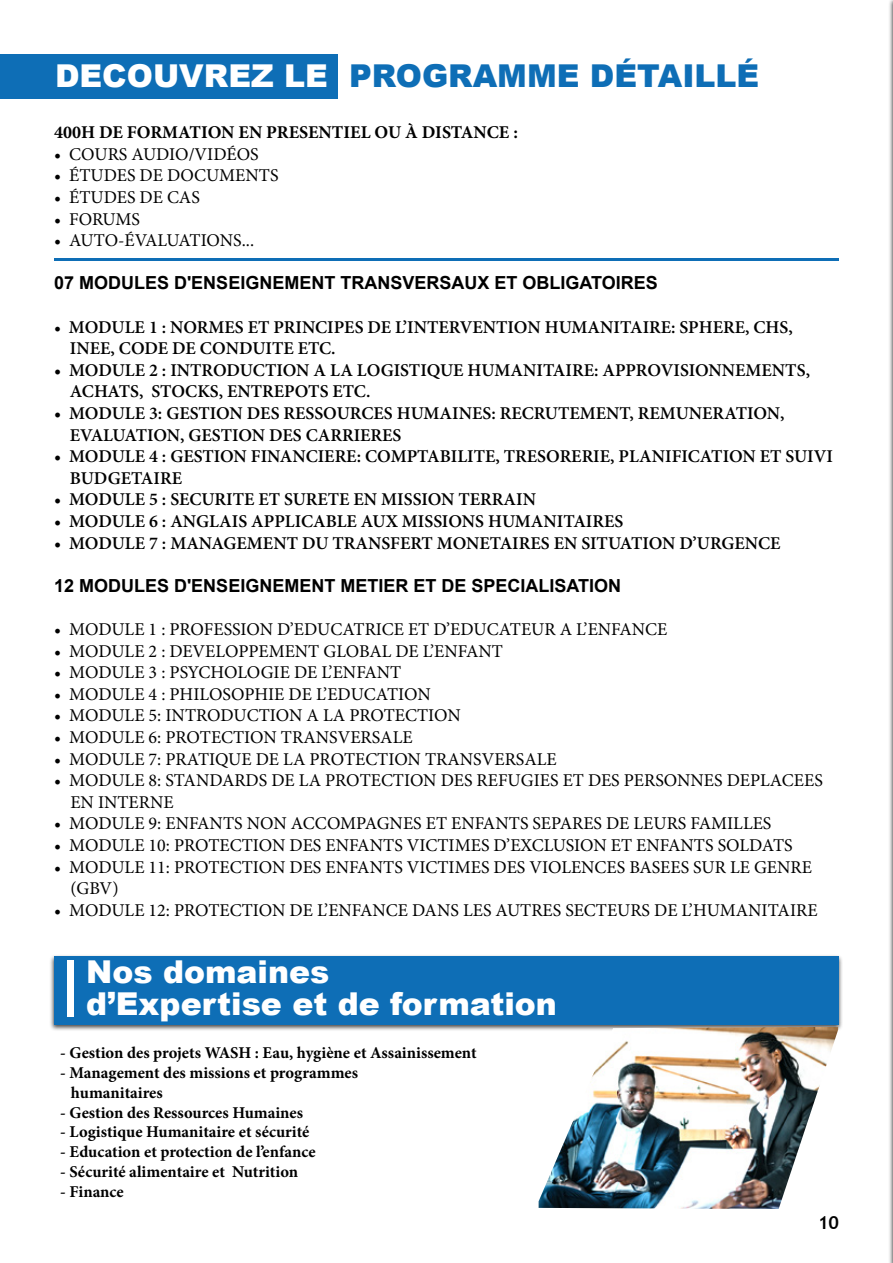
<style>
.page{position:relative;width:893px;height:1263px;background:#fff}
.page>*{position:absolute;margin:0;border:0;box-sizing:border-box;transform-origin:0 0}
.t1{font:900 31.5px/31.5px "Arial";color:#fff}
.t2{font:900 31.5px "Arial";color:#0e6eb6}
.t3{font:18px/21.6px "Minion Pro";color:#000}
.t4{font:600 18px/21.6px "Minion Pro";color:#000}
.t5{font:700 18px "Arial";color:#000}
.t6{font:700 18px "Minion Pro";color:#000}
.t7{font:700 18px "Trebuchet MS";color:#000}
.t8{font:700 16.5px/19.8px "Minion Pro";color:#000}
.s1{color:#fff}
.s2{font-weight:400}
</style>
<div class="page">
<div style="left:49px;top:954px;width:795px;height:77px;background:#000;opacity:.75"></div>
<div style="left:54px;top:957px;width:785px;height:68px;background:#0e6eb6"></div>
<img style="left:539px;top:1027px;width:299px;height:182px">
<div style="left:0;top:54px;width:337px;height:45px;background:#0e6eb6"></div>
<hr style="left:54px;top:258px;width:785px;height:3px;background:#0e6eb6">
<div style="left:67px;top:961px;width:6px;height:56px;background:#fff"></div>
<div style="left:888px;top:0;width:5px;height:1263px;background:#000;opacity:.75"></div>
<hr style="left:892px;top:0;width:1px;height:1263px;background:#0e6eb6">
<h1 class="t2" style="left:55px;top:53px;width:706px"><span class="s1">DECOUVREZ LE</span> PROGRAMME DÉTAILLÉ</h1>
<p class="t6" style="left:54px;top:120px;width:465px">400H DE FORMATION EN PRESENTIEL OU À DISTANCE :</p>
<p class="t3" style="left:54px;top:143px;width:206px">• COURS AUDIO/VIDÉOS</p>
<p class="t3" style="left:54px;top:165px;width:226px">• ÉTUDES DE DOCUMENTS</p>
<p class="t3" style="left:54px;top:187px;width:147px">• ÉTUDES DE CAS</p>
<p class="t3" style="left:54px;top:208px;width:88px">• FORUMS</p>
<p class="t3" style="left:54px;top:230px;width:202px">• AUTO-ÉVALUATIONS...</p>
<p class="t5" style="left:54px;top:270px;width:605px">07 MODULES D'ENSEIGNEMENT TRANSVERSAUX ET OBLIGATOIRES</p>
<p class="t4" style="left:70px;top:316px;width:724px;text-indent:-16px"><span class="s2">•</span> MODULE 1 : NORMES ET PRINCIPES DE L’INTERVENTION HUMANITAIRE: SPHERE, CHS,<br>INEE, CODE DE CONDUITE ETC.</p>
<p class="t4" style="left:70px;top:359px;width:742px;text-indent:-16px">• MODULE 2 : INTRODUCTION A LA LOGISTIQUE HUMANITAIRE: APPROVISIONNEMENTS,<br>ACHATS, STOCKS, ENTREPOTS ETC.</p>
<p class="t4" style="left:70px;top:402px;width:716px;text-indent:-16px">• MODULE 3: GESTION DES RESSOURCES HUMAINES: RECRUTEMENT, REMUNERATION,<br>EVALUATION, GESTION DES CARRIERES</p>
<p class="t4" style="left:70px;top:446px;width:765px;text-indent:-16px">• MODULE 4 : GESTION FINANCIERE: COMPTABILITE, TRESORERIE, PLANIFICATION ET SUIVI<br>BUDGETAIRE</p>
<p class="t4" style="left:54px;top:489px;width:484px">• MODULE 5 : SECURITE ET SURETE EN MISSION TERRAIN</p>
<p class="t4" style="left:54px;top:510px;width:571px">• MODULE 6 : ANGLAIS APPLICABLE AUX MISSIONS HUMANITAIRES</p>
<p class="t4" style="left:54px;top:532px;width:728px">• MODULE 7 : MANAGEMENT DU TRANSFERT MONETAIRES EN SITUATION D’URGENCE</p>
<p class="t5" style="left:54px;top:573px;width:569px">12 MODULES D'ENSEIGNEMENT METIER ET DE SPECIALISATION</p>
<p class="t3" style="left:54px;top:619px;width:615px">• MODULE 1 : PROFESSION D’EDUCATRICE ET D’EDUCATEUR A L’ENFANCE</p>
<p class="t3" style="left:54px;top:640px;width:450px">• MODULE 2 : DEVELOPPEMENT GLOBAL DE L’ENFANT</p>
<p class="t3" style="left:54px;top:662px;width:349px">• MODULE 3 : PSYCHOLOGIE DE L’ENFANT</p>
<p class="t3" style="left:54px;top:683px;width:378px">• MODULE 4 : PHILOSOPHIE DE L’EDUCATION</p>
<p class="t3" style="left:54px;top:705px;width:408px">• MODULE 5: INTRODUCTION A LA PROTECTION</p>
<p class="t3" style="left:54px;top:727px;width:360px">• MODULE 6: PROTECTION TRANSVERSALE</p>
<p class="t3" style="left:54px;top:748px;width:504px">• MODULE 7: PRATIQUE DE LA PROTECTION TRANSVERSALE</p>
<p class="t3" style="left:70px;top:770px;width:754px;text-indent:-16px">• MODULE 8: STANDARDS DE LA PROTECTION DES REFUGIES ET DES PERSONNES DEPLACEES<br>EN INTERNE</p>
<p class="t3" style="left:54px;top:813px;width:719px">• MODULE 9: ENFANTS NON ACCOMPAGNES ET ENFANTS SEPARES DE LEURS FAMILLES</p>
<p class="t3" style="left:54px;top:835px;width:740px">• MODULE 10: PROTECTION DES ENFANTS VICTIMES D’EXCLUSION ET ENFANTS SOLDATS</p>
<p class="t3" style="left:70px;top:856px;width:743px;text-indent:-16px">• MODULE 11: PROTECTION DES ENFANTS VICTIMES DES VIOLENCES BASEES SUR LE GENRE (GBV)</p>
<p class="t3" style="left:54px;top:899px;width:765px">• MODULE 12: PROTECTION DE L’ENFANCE DANS LES AUTRES SECTEURS DE L’HUMANITAIRE</p>
<h1 class="t1" style="left:86px;top:955px;width:472px">Nos domaines<br>d’Expertise et de formation</h1>
<p class="t8" style="left:60px;top:1043px;width:418px">- Gestion des projets WASH : Eau, hygiène et Assainissement</p>
<p class="t8" style="left:71px;top:1063px;width:289px;text-indent:-11px">- Management des missions et programmes humanitaires</p>
<p class="t8" style="left:60px;top:1102px;width:244px">- Gestion des Ressources Humaines</p>
<p class="t8" style="left:60px;top:1122px;width:251px">- Logistique Humanitaire et sécurité</p>
<p class="t8" style="left:60px;top:1142px;width:257px">- Education et protection de l’enfance</p>
<p class="t8" style="left:60px;top:1162px;width:239px">- Sécurité alimentaire et Nutrition</p>
<p class="t8" style="left:60px;top:1181px;width:65px">- Finance</p>
<p class="t7" style="left:818px;top:1211px;width:23px">10</p>
</div>
